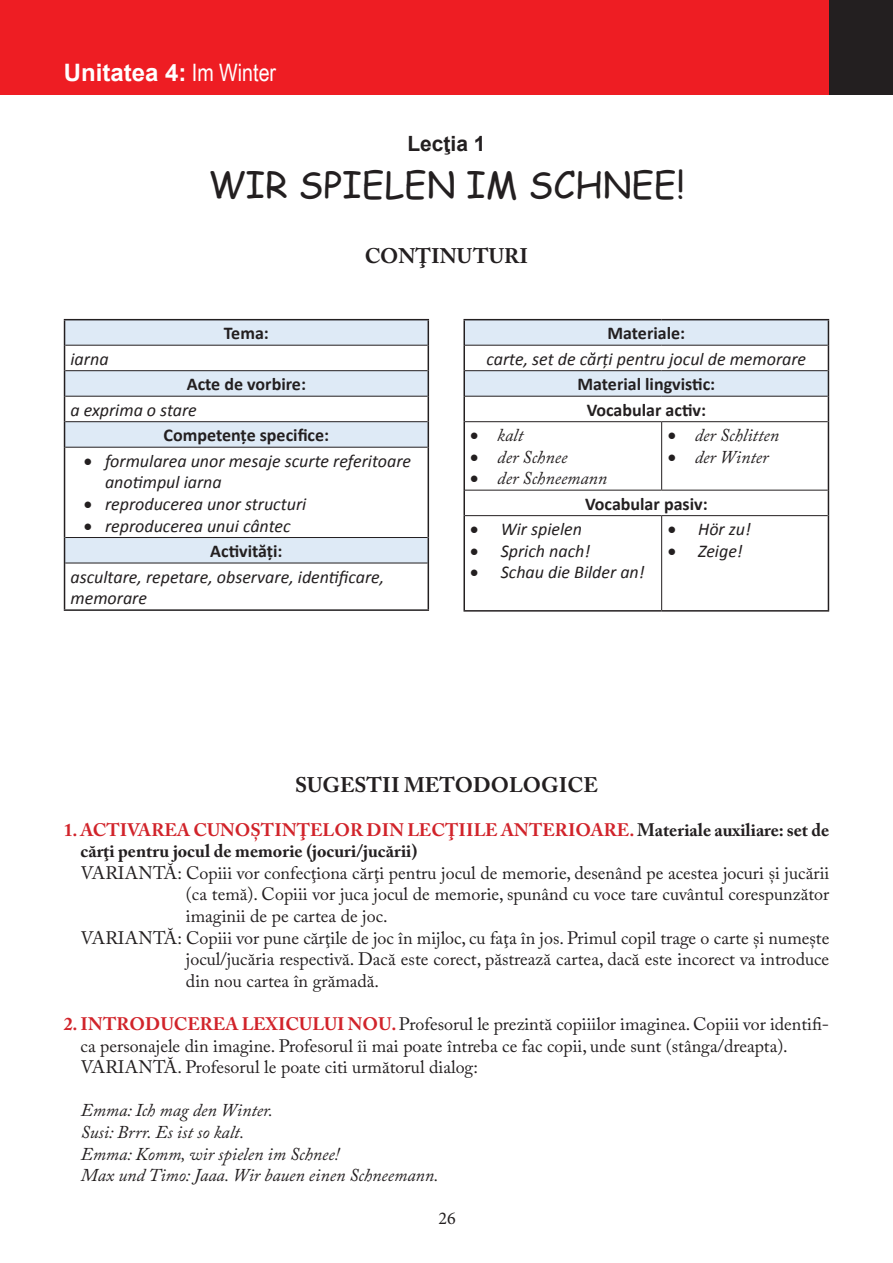
<style>
.page{position:relative;width:893px;height:1263px;background:#fff}
.page>*{position:absolute;margin:0;border:0;box-sizing:border-box;transform-origin:0 0}
.t1{font:36px "Comic Sans MS";color:#231f20}
.Heading_1{font:700 24px "Arial";color:#fff}
.t2{font:700 21px "Adobe Caslon Pro";color:#231f20}
.Heading_2{font:700 21px "Arial";color:#231f20}
.t3{font:18px/21.6px "Adobe Caslon Pro";color:#231f20;text-align:justify}
.t4{font:italic 18px/21.6px "Calibri";color:#231f20}
.t5{font:italic 18px "Adobe Caslon Pro";color:#231f20}
.t6{font:700 18px/21.6px "Adobe Caslon Pro";color:#231f20}
.t7{font:700 18px "Calibri";color:#231f20}
.t8{font:18px "Minion Pro";color:#231f20}
.s1{font-family:"Arial Narrow";font-weight:400}
.s2{color:#d1232a}
.s3{font-weight:700;color:#d1232a}
</style>
<div class="page">
<div style="left:0;top:0;width:893px;height:95px;background:#ee1d23"></div>
<div style="left:829px;top:0;width:64px;height:95px;background:#231f20"></div>
<svg style="left:65px;top:320px;width:363px;height:243px"></svg>
<hr style="left:64px;top:319px;width:365px;height:1px;background:#231f20">
<svg style="left:64px;top:320px;width:1px;height:127px"></svg>
<svg style="left:428px;top:320px;width:1px;height:127px"></svg>
<hr style="left:64px;top:447px;width:1px;height:90px;background:#231f20">
<hr style="left:428px;top:447px;width:1px;height:90px;background:#231f20">
<svg style="left:64px;top:537px;width:1px;height:26px"></svg>
<svg style="left:428px;top:537px;width:1px;height:26px"></svg>
<hr style="left:64px;top:563px;width:1px;height:46px;background:#231f20">
<hr style="left:428px;top:563px;width:1px;height:46px;background:#231f20">
<hr style="left:64px;top:609px;width:365px;height:2px;background:#231f20">
<hr style="left:65px;top:345px;width:363px;height:1px;background:#231f20">
<hr style="left:65px;top:370px;width:363px;height:1px;background:#231f20">
<hr style="left:65px;top:396px;width:363px;height:1px;background:#231f20">
<hr style="left:65px;top:421px;width:363px;height:1px;background:#231f20">
<hr style="left:65px;top:447px;width:363px;height:1px;background:#231f20">
<hr style="left:65px;top:537px;width:363px;height:1px;background:#231f20">
<hr style="left:65px;top:563px;width:363px;height:1px;background:#231f20">
<hr style="left:463px;top:319px;width:199px;height:1px;background:#231f20">
<hr style="left:463px;top:320px;width:2px;height:25px;background:#231f20">
<hr style="left:662px;top:319px;width:167px;height:1px;background:#231f20">
<hr style="left:463px;top:345px;width:2px;height:26px;background:#231f20">
<hr style="left:463px;top:371px;width:2px;height:25px;background:#231f20">
<hr style="left:463px;top:396px;width:2px;height:26px;background:#231f20">
<svg style="left:464px;top:320px;width:365px;height:102px"></svg>
<hr style="left:463px;top:422px;width:2px;height:68px;background:#231f20">
<hr style="left:828px;top:422px;width:1px;height:68px;background:#231f20">
<hr style="left:463px;top:490px;width:2px;height:26px;background:#231f20">
<svg style="left:828px;top:490px;width:1px;height:26px"></svg>
<hr style="left:463px;top:516px;width:2px;height:94px;background:#231f20">
<hr style="left:828px;top:516px;width:1px;height:94px;background:#231f20">
<hr style="left:463px;top:610px;width:199px;height:2px;background:#231f20">
<hr style="left:662px;top:610px;width:167px;height:2px;background:#231f20">
<hr style="left:465px;top:345px;width:197px;height:1px;background:#231f20">
<hr style="left:662px;top:345px;width:166px;height:1px;background:#231f20">
<hr style="left:465px;top:370px;width:197px;height:1px;background:#231f20">
<hr style="left:662px;top:370px;width:166px;height:1px;background:#231f20">
<hr style="left:465px;top:396px;width:197px;height:1px;background:#231f20">
<hr style="left:662px;top:396px;width:166px;height:1px;background:#231f20">
<hr style="left:465px;top:421px;width:197px;height:1px;background:#231f20">
<hr style="left:662px;top:421px;width:166px;height:1px;background:#231f20">
<hr style="left:661px;top:422px;width:1px;height:68px;background:#231f20">
<hr style="left:465px;top:490px;width:197px;height:1px;background:#231f20">
<hr style="left:662px;top:490px;width:166px;height:1px;background:#231f20">
<hr style="left:465px;top:515px;width:197px;height:1px;background:#231f20">
<hr style="left:662px;top:515px;width:166px;height:1px;background:#231f20">
<hr style="left:661px;top:516px;width:1px;height:94px;background:#231f20">
<p class="Heading_1" style="left:64px;top:56px;width:214px">Unitatea 4: <span class="s1">Im Winter</span></p>
<p class="Heading_2" style="left:407px;top:128px;width:80px">Lecţia 1</p>
<p class="t1" style="left:208px;top:159px;width:478px">WIR SPIELEN IM SCHNEE!</p>
<p class="t2" style="left:365px;top:244px;width:165px">CONŢINUTURI</p>
<p class="t4" style="left:71px;top:347px;width:40px">iarna</p>
<p class="t7" style="left:224px;top:322px;width:46px">Tema:</p>
<p class="t7" style="left:187px;top:373px;width:121px">Acte de vorbire:</p>
<p class="t4" style="left:71px;top:398px;width:128px">a exprima o stare</p>
<p class="t7" style="left:164px;top:424px;width:167px">Competențe specifice:</p>
<p class="t4" style="left:105px;top:449px;width:308px;text-indent:-21px">• formularea unor mesaje scurte referitoare anotimpul iarna</p>
<p class="t4" style="left:84px;top:492px;width:224px">• reproducerea unor structuri</p>
<p class="t4" style="left:84px;top:514px;width:208px">• reproducerea unui cântec</p>
<p class="t7" style="left:210px;top:540px;width:74px">Activități:</p>
<p class="t4" style="left:71px;top:565px;width:315px">ascultare, repetare, observare, identificare, memorare</p>
<p class="t7" style="left:607px;top:322px;width:79px">Materiale:</p>
<p class="t4" style="left:486px;top:347px;width:321px">carte, set de cărți pentru jocul de memorare</p>
<p class="t7" style="left:577px;top:373px;width:139px">Material lingvistic:</p>
<p class="t7" style="left:587px;top:399px;width:121px">Vocabular activ:</p>
<p class="t5" style="left:470px;top:424px;width:55px">• kalt</p>
<p class="t5" style="left:470px;top:446px;width:99px">• der Schnee</p>
<p class="t5" style="left:470px;top:467px;width:139px">• der Schneemann</p>
<p class="t5" style="left:668px;top:424px;width:113px">• der Schlitten</p>
<p class="t5" style="left:668px;top:446px;width:102px">• der Winter</p>
<p class="t7" style="left:585px;top:492px;width:124px">Vocabular pasiv:</p>
<p class="t4" style="left:470px;top:517px;width:113px">• Wir spielen</p>
<p class="t4" style="left:470px;top:539px;width:122px">• Sprich nach!</p>
<p class="t4" style="left:470px;top:561px;width:176px">• Schau die Bilder an!</p>
<p class="t4" style="left:668px;top:517px;width:85px">• Hör zu!</p>
<p class="t4" style="left:668px;top:539px;width:77px">• Zeige!</p>
<p class="t2" style="left:295px;top:773px;width:304px">SUGESTII METODOLOGICE</p>
<p class="t6" style="left:80px;top:818px;width:750px;text-indent:-17px"><span class="s2">1. ACTIVAREA CUNOŞTINŢELOR DIN LECŢIILE ANTERIOARE.</span> Materiale auxiliare: set de cărţi pentru jocul de memorie (jocuri/jucării)</p>
<p class="t3" style="left:186px;top:862px;width:645px;text-indent:-105px">VARIANTĂ: Copiii vor confecţiona cărţi pentru jocul de memorie, desenând pe acestea jocuri şi jucării (ca temă). Copiii vor juca jocul de memorie, spunând cu voce tare cuvântul corespunzător imaginii de pe cartea de joc.</p>
<p class="t3" style="left:186px;top:926px;width:645px;text-indent:-105px">VARIANTĂ: Copiii vor pune cărţile de joc în mijloc, cu faţa în jos. Primul copil trage o carte şi numeşte jocul/jucăria respectivă. Dacă este corect, păstrează cartea, dacă este incorect va introduce din nou cartea în grămadă.</p>
<p class="t3" style="left:80px;top:1013px;width:750px;text-indent:-17px"><span class="s3">2. INTRODUCEREA LEXICULUI NOU.</span>Profesorul le prezintă copiiilor imaginea. Copiii vor identifi&shy;ca personajele din imagine. Profesorul îi mai poate întreba ce fac copii, unde sunt (stânga/dreapta).</p>
<p class="t3" style="left:81px;top:1056px;width:399px">VARIANTĂ. Profesorul le poate citi următorul dialog:</p>
<p class="t5" style="left:81px;top:1100px;width:194px">Emma: Ich mag den Winter.</p>
<p class="t5" style="left:81px;top:1121px;width:165px">Susi: Brrr. Es ist so kalt.</p>
<p class="t5" style="left:81px;top:1143px;width:260px">Emma: Komm, wir spielen im Schnee!</p>
<p class="t5" style="left:81px;top:1164px;width:359px">Max und Timo: Jaaa. Wir bauen einen Schneemann.</p>
<p class="t8" style="left:439px;top:1206px;width:19px">26</p>
</div>
